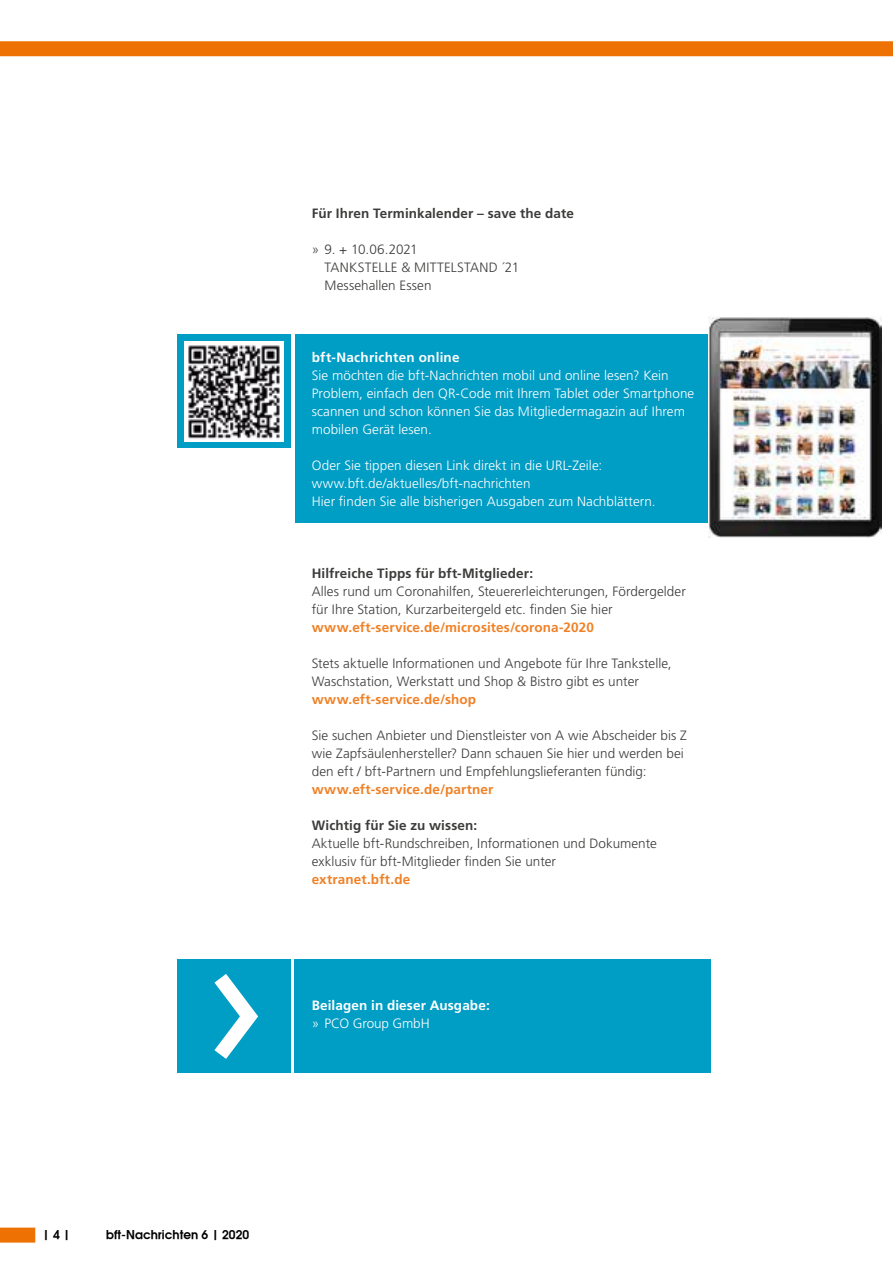
<style>
.page{position:relative;width:893px;height:1263px;background:#fff}
.page>*{position:absolute;margin:0;border:0;box-sizing:border-box;transform-origin:0 0}
.t1{font:300 13.5px/18px "Frutiger LT Pro";letter-spacing:.005em;color:#3c3c3b}
.t2{font:300 13.5px/18px "Frutiger LT Pro";letter-spacing:.005em;color:#fff}
.t3{font:700 13.5px "Frutiger LT Pro";letter-spacing:.01em;color:#f08126}
.t4{font:700 13.5px "Frutiger LT Pro";letter-spacing:.01em;color:#3c3c3b}
.t5{font:700 13.5px "Frutiger LT Pro";letter-spacing:.015em;color:#fff}
.t6{font:600 12px "Avant Garde";color:#000}
</style>
<div class="page">
<div style="left:295px;top:335px;width:447px;height:188px;background:#009dc5"></div>
<div style="left:177px;top:335px;width:114px;height:113px;background:#009dc5"></div>
<img style="left:184px;top:342px;width:100px;height:99px">
<img style="left:708px;top:317px;width:173px;height:220px">
<div style="left:0;top:1227px;width:35px;height:15px;background:#ee7203"></div>
<svg style="left:0;top:41px;width:893px;height:16px;background:#ef7a12"></svg>
<div style="left:295px;top:960px;width:416px;height:113px;background:#009dc5"></div>
<div style="left:177px;top:960px;width:113px;height:113px;background:#009dc5"></div>
<svg style="left:200px;top:959px;width:67px;height:100px"></svg>
<p class="t4" style="left:312px;top:205px;width:264px">Für Ihren Terminkalender – save the date</p>
<p class="t1" style="left:324px;top:240px;width:196px;text-indent:-13px">» 9. + 10.06.2021<br>TANKSTELLE &amp; MITTELSTAND ´21<br>Messehallen Essen</p>
<p class="t5" style="left:312px;top:349px;width:149px">bft-Nachrichten online</p>
<p class="t2" style="left:312px;top:366px;width:384px">Sie möchten die bft-Nachrichten mobil und online lesen? Kein Problem, einfach den QR-Code mit Ihrem Tablet oder Smartphone scannen und schon können Sie das Mitgliedermagazin auf Ihrem mobilen Gerät lesen.</p>
<p class="t2" style="left:312px;top:456px;width:345px">Oder Sie tippen diesen Link direkt in die URL-Zeile: www.bft.de/aktuelles/bft-nachrichten<br>Hier finden Sie alle bisherigen Ausgaben zum Nachblättern.</p>
<p class="t4" style="left:312px;top:565px;width:223px">Hilfreiche Tipps für bft-Mitglieder:</p>
<p class="t1" style="left:312px;top:582px;width:376px">Alles rund um Coronahilfen, Steuererleichterungen, Fördergelder für Ihre Station, Kurzarbeitergeld etc. finden Sie hier</p>
<p class="t3" style="left:312px;top:619px;width:284px">www.eft-service.de/microsites/corona-2020</p>
<p class="t1" style="left:312px;top:654px;width:361px">Stets aktuelle Informationen und Angebote für Ihre Tankstelle,<br>Waschstation, Werkstatt und Shop &amp; Bistro gibt es unter</p>
<p class="t3" style="left:312px;top:691px;width:166px">www.eft-service.de/shop</p>
<p class="t1" style="left:312px;top:726px;width:377px">Sie suchen Anbieter und Dienstleister von A wie Abscheider bis Z wie Zapfsäulenhersteller? Dann schauen Sie hier und werden bei den eft / bft-Partnern und Empfehlungslieferanten fündig:</p>
<p class="t3" style="left:312px;top:781px;width:183px">www.eft-service.de/partner</p>
<p class="t4" style="left:312px;top:817px;width:167px">Wichtig für Sie zu wissen:</p>
<p class="t1" style="left:312px;top:834px;width:347px">Aktuelle bft-Rundschreiben, Informationen und Dokumente exklusiv für bft-Mitglieder finden Sie unter</p>
<p class="t3" style="left:312px;top:871px;width:100px">extranet.bft.de</p>
<p class="t5" style="left:312px;top:997px;width:180px">Beilagen in dieser Ausgabe:</p>
<p class="t2" style="left:312px;top:1014px;width:120px">» PCO Group GmbH</p>
<p class="t6" style="left:43px;top:1227px;width:29px">| 4 |</p>
<p class="t6" style="left:106px;top:1227px;width:144px">bft-Nachrichten 6 | 2020</p>
</div>
